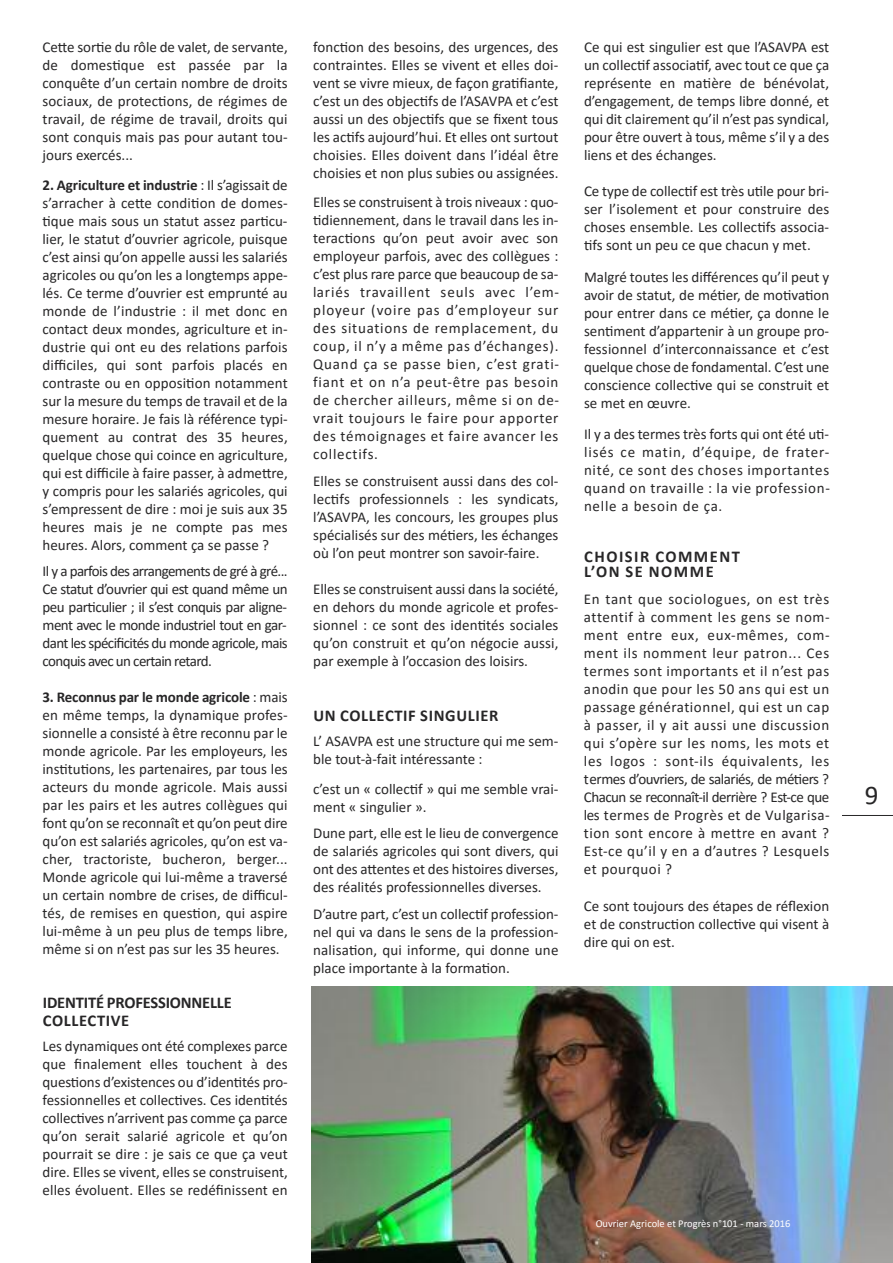
<style>
.page{position:relative;width:893px;height:1263px;background:#fff}
.page>*{position:absolute;margin:0;border:0;box-sizing:border-box;transform-origin:0 0}
.t1{font:27px "Calibri";color:#272627}
.t2{font:700 16.5px/18px "Calibri";letter-spacing:-.01em;color:#272627}
.t3{font:700 16.5px/15px "Calibri";letter-spacing:.09em;color:#272627}
.t4{font:700 16.5px "Calibri";letter-spacing:.04em;color:#272627}
.t5{font:15px/18px "Calibri";color:#272627;text-align:justify}
.t6{font:10.5px "Calibri";color:#fff}
.s1{font-weight:700}
</style>
<div class="page">
<hr style="left:842px;top:815px;width:51px;height:1px;background:#272627">
<img style="left:312px;top:986px;width:581px;height:277px">
<p class="t5" style="left:43px;top:40px;width:247px">Cette sortie du rôle de valet, de servante, de domestique est passée par la conquête d’un certain nombre de droits sociaux, de protections, de régimes de travail, de régime de travail, droits qui sont conquis mais pas pour autant tou&shy;jours exercés...</p>
<p class="t5" style="left:43px;top:178px;width:247px"><span class="s1">2. Agriculture et industrie</span> : Il s’agissait de s’arracher à cette condition de domes&shy;tique mais sous un statut assez particu&shy;lier, le statut d’ouvrier agricole, puisque c’est ainsi qu’on appelle aussi les salariés agricoles ou qu’on les a longtemps appe&shy;lés. Ce terme d’ouvrier est emprunté au monde de l’industrie : il met donc en contact deux mondes, agriculture et in&shy;dustrie qui ont eu des relations parfois difficiles, qui sont parfois placés en contraste ou en opposition notamment sur la mesure du temps de travail et de la mesure horaire. Je fais là référence typi&shy;quement au contrat des 35 heures, quelque chose qui coince en agriculture, qui est difficile à faire passer, à admettre, y compris pour les salariés agricoles, qui s’empressent de dire : moi je suis aux 35 heures mais je ne compte pas mes heures. alors, comment ça se passe ?</p>
<p class="t5" style="left:43px;top:563px;width:247px">Il y a parfois des arrangements de gré à gré...<br>Ce statut d’ouvrier qui est quand même un peu particulier ; il s’est conquis par aligne&shy;ment avec le monde industriel tout en gar&shy;dant les spécificités du monde agricole, mais conquis avec un certain retard.</p>
<p class="t5" style="left:43px;top:689px;width:247px"><span class="s1">3. Reconnus par le monde agricole</span> : mais en même temps, la dynamique profes&shy;sionnelle a consisté à être reconnu par le monde agricole. par les employeurs, les institutions, les partenaires, par tous les acteurs du monde agricole. Mais aussi par les pairs et les autres collègues qui font qu’on se reconnaît et qu’on peut dire qu’on est salariés agricoles, qu’on est va&shy;cher, tractoriste, bucheron, berger...<br>Monde agricole qui lui-même a traversé un certain nombre de crises, de difficul&shy;tés, de remises en question, qui aspire lui-même à un peu plus de temps libre, même si on n’est pas sur les 35 heures.</p>
<p class="t2" style="left:43px;top:994px;width:190px">IdENTITé PROFESSIONNELLE<br>COLLECTIVE</p>
<p class="t5" style="left:43px;top:1039px;width:247px">Les dynamiques ont été complexes parce que finalement elles touchent à des questions d’existences ou d’identités pro&shy;fessionnelles et collectives. Ces identités collectives n’arrivent pas comme ça parce qu’on serait salarié agricole et qu’on pourrait se dire : je sais ce que ça veut dire. Elles se vivent, elles se construisent, elles évoluent. Elles se redéfinissent en</p>
<p class="t5" style="left:313px;top:40px;width:247px">fonction des besoins, des urgences, des contraintes. Elles se vivent et elles doi&shy;vent se vivre mieux, de façon gratifiante, c’est un des objectifs de l’asaVpa et c’est aussi un des objectifs que se fixent tous les actifs aujourd’hui. Et elles ont surtout choisies. Elles doivent dans l’idéal être choisies et non plus subies ou assignées.</p>
<p class="t5" style="left:313px;top:194px;width:247px">Elles se construisent à trois niveaux : quo&shy;tidiennement, dans le travail dans les in&shy;teractions qu’on peut avoir avec son employeur parfois, avec des collègues : c’est plus rare parce que beaucoup de sa&shy;lariés travaillent seuls avec l’em&shy;ployeur (voire pas d’employeur sur des situations de remplacement, du coup, il n’y a même pas d’échanges).<br>Quand ça se passe bien, c’est grati&shy;fiant et on n’a peut-être pas besoin de chercher ailleurs, même si on de&shy;vrait toujours le faire pour apporter des témoignages et faire avancer les collectifs.</p>
<p class="t5" style="left:313px;top:473px;width:247px">Elles se construisent aussi dans des col&shy;lectifs professionnels : les syndicats, l’asaVpa, les concours, les groupes plus spécialisés sur des métiers, les échanges où l’on peut montrer son savoir-faire.</p>
<p class="t5" style="left:313px;top:581px;width:247px">Elles se construisent aussi dans la société, en dehors du monde agricole et profes&shy;sionnel : ce sont des identités sociales qu’on construit et qu’on négocie aussi, par exemple à l’occasion des loisirs.</p>
<p class="t4" style="left:314px;top:708px;width:186px">UN COLLECTIF SINGULIER</p>
<p class="t5" style="left:313px;top:734px;width:247px">L’ asaVpa est une structure qui me sem&shy;ble tout-à-fait intéressante :</p>
<p class="t5" style="left:313px;top:782px;width:247px">c’est un « collectif » qui me semble vrai&shy;ment « singulier ».</p>
<p class="t5" style="left:313px;top:825px;width:247px">Dune part, elle est le lieu de convergence de salariés agricoles qui sont divers, qui ont des attentes et des histoires diverses, des réalités professionnelles diverses.</p>
<p class="t5" style="left:313px;top:906px;width:247px">D’autre part, c’est un collectif profession&shy;nel qui va dans le sens de la profession&shy;nalisation, qui informe, qui donne une place importante à la formation.</p>
<p class="t5" style="left:584px;top:40px;width:247px">Ce qui est singulier est que l’asaVpa est un collectif associatif, avec tout ce que ça représente en matière de bénévolat, d’engagement, de temps libre donné, et qui dit clairement qu’il n’est pas syndical, pour être ouvert à tous, même s’il y a des liens et des échanges.</p>
<p class="t5" style="left:584px;top:184px;width:247px">Ce type de collectif est très utile pour bri&shy;ser l’isolement et pour construire des choses ensemble. Les collectifs associa&shy;tifs sont un peu ce que chacun y met.</p>
<p class="t5" style="left:584px;top:269px;width:247px">Malgré toutes les différences qu’il peut y avoir de statut, de métier, de motivation pour entrer dans ce métier, ça donne le sentiment d’appartenir à un groupe pro&shy;fessionnel d’interconnaissance et c’est quelque chose de fondamental. C’est une conscience collective qui se construit et se met en œuvre.</p>
<p class="t5" style="left:584px;top:427px;width:247px">Il y a des termes très forts qui ont été uti&shy;lisés ce matin, d’équipe, de frater&shy;nité, ce sont des choses importantes quand on travaille : la vie profession&shy;nelle a besoin de ça.</p>
<p class="t3" style="left:584px;top:550px;width:157px">ChOISIR COMMENT<br>L’ON SE NOMME</p>
<p class="t5" style="left:584px;top:591px;width:247px">En tant que sociologues, on est très attentif à comment les gens se nom&shy;ment entre eux, eux-mêmes, com&shy;ment ils nomment leur patron... Ces termes sont importants et il n’est pas anodin que pour les 50 ans qui est un passage générationnel, qui est un cap à passer, il y ait aussi une discussion qui s’opère sur les noms, les mots et les logos : sont-ils équivalents, les termes d’ouvriers, de salariés, de métiers ?<br>Chacun se reconnaît-il derrière ? Est-ce que les termes de progrès et de Vulgarisa&shy;tion sont encore à mettre en avant ?<br>Est-ce qu’il y en a d’autres ? Lesquels et pourquoi ?</p>
<p class="t5" style="left:584px;top:898px;width:247px">Ce sont toujours des étapes de réflexion et de construction collective qui visent à dire qui on est.</p>
<p class="t6" style="left:596px;top:1219px;width:196px">Ouvrier agricole et progrès n°101 - mars 2016</p>
<h1 class="t1" style="left:865px;top:784px;width:15px">9</h1>
</div>
